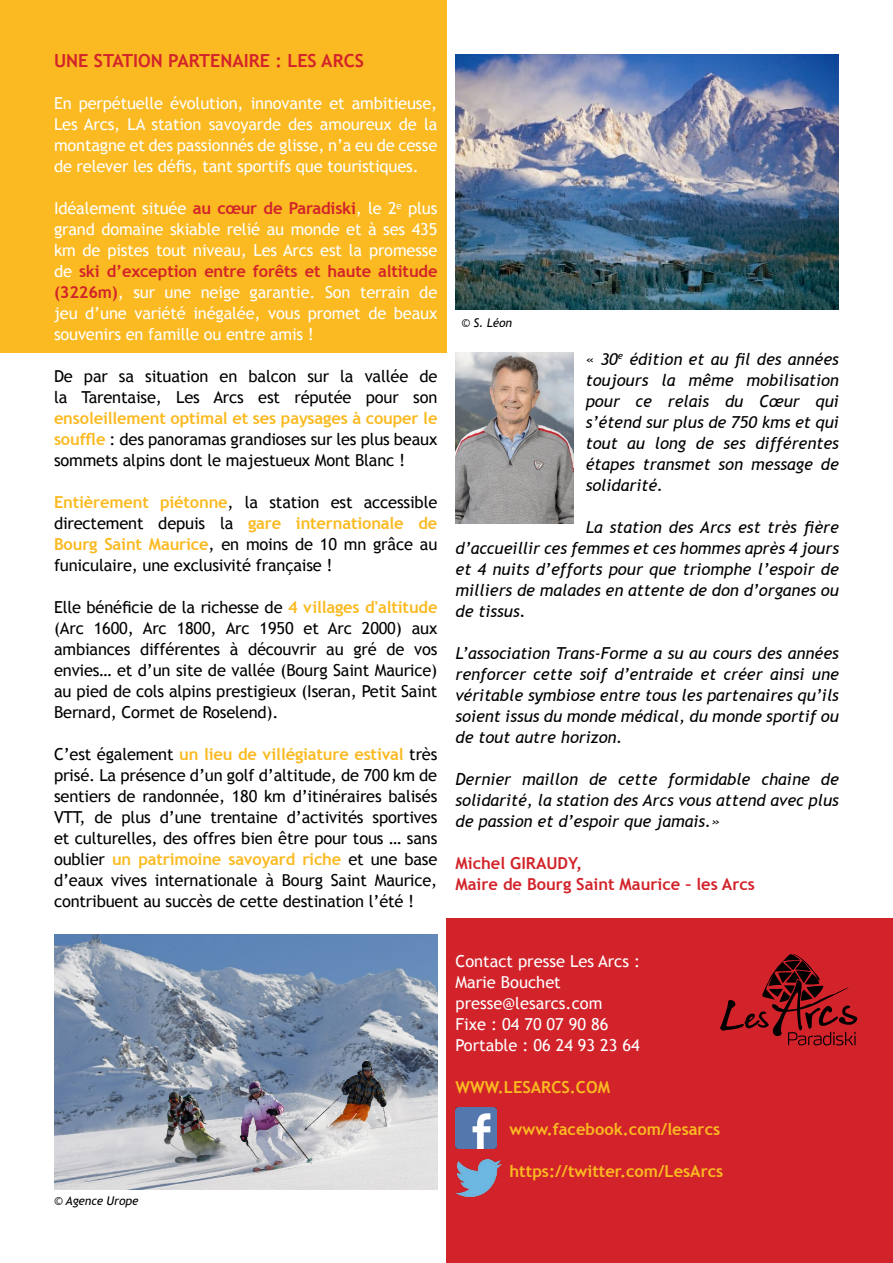
<style>
.page{position:relative;width:893px;height:1263px;background:#fff}
.page>*{position:absolute;margin:0;border:0;box-sizing:border-box;transform-origin:0 0}
.t1{font:700 18px "Trebuchet MS";color:#d2232a}
.t2{font:16.5px/21px "Trebuchet MS";letter-spacing:-.01em;color:#000;text-align:justify}
.t3{font:italic 16.5px/21px "Trebuchet MS";color:#000;text-align:justify}
.t4{font:16.5px/21px "Trebuchet MS";letter-spacing:-.01em;color:#fff;text-align:justify}
.t5{font:700 16.5px "Trebuchet MS";color:#fbba21}
.t6{font:700 16.5px/21px "Trebuchet MS";color:#d2232a}
.t7{font:italic 12px "Trebuchet MS";letter-spacing:-.01em;color:#000}
.s1{font-weight:700;color:#d2232a}
.s2{font-weight:700;color:#fbba21}
.s3{font-style:normal}
</style>
<div class="page">
<img style="left:455px;top:54px;width:384px;height:256px">
<div style="left:0;top:0;width:446px;height:352px;background:#fbba21"></div>
<div style="left:446px;top:918px;width:447px;height:345px;background:#d2232a"></div>
<img style="left:54px;top:934px;width:383px;height:256px">
<img style="left:455px;top:1107px;width:42px;height:41px">
<img style="left:455px;top:1159px;width:47px;height:37px">
<img style="left:455px;top:352px;width:118px;height:171px">
<svg style="left:720px;top:954px;width:137px;height:91px"></svg>
<p class="t1" style="left:54px;top:50px;width:51px">Une station</p>
<p class="t1" style="left:168px;top:50px;width:11px">partenaire</p>
<p class="t1" style="left:275px;top:50px;width:68px">: Les Arcs</p>
<p class="t4" style="left:54px;top:93px;width:385px">En perpétuelle évolution, innovante et ambitieuse, Les Arcs, LA station savoyarde des amoureux de la montagne et des passionnés de glisse, n’a eu de cesse de relever les défis, tant sportifs que touristiques.</p>
<p class="t4" style="left:54px;top:198px;width:385px">Idéalement située <span class="s1">au cœur de Paradiski</span>, le 2<sup>e</sup> plus grand domaine skiable relié au monde et à ses 435 km de pistes tout niveau, Les Arcs est la promesse de <span class="s1">ski d’exception entre forêts et haute altitude (3226m)</span>, sur une neige garantie. Son terrain de jeu d’une variété inégalée, vous promet de beaux souvenirs en famille ou entre amis !</p>
<p class="t2" style="left:54px;top:366px;width:385px">De par sa situation en balcon sur la vallée de la Tarentaise, Les Arcs est réputée pour son</p>
<p class="t2" style="left:54px;top:408px;width:385px"><span class="s2">ensoleillement optimal et ses paysages à couper le souffle</span> : des panoramas grandioses sur les plus beaux sommets alpins dont le majestueux Mont Blanc !</p>
<p class="t2" style="left:54px;top:492px;width:385px"><span class="s2">Entièrement piétonne</span>, la station est accessible directement depuis la <span class="s2">gare internationale de Bourg Saint Maurice</span>, en moins de 10 mn grâce au funiculaire, une exclusivité française !</p>
<p class="t2" style="left:54px;top:597px;width:385px">Elle bénéficie de la richesse de <span class="s2">4 villages d'altitude </span>(Arc 1600, Arc 1800, Arc 1950 et Arc 2000) aux ambiances différentes à découvrir au gré de vos envies… et d’un site de vallée (Bourg Saint Maurice) au pied de cols alpins prestigieux (Iseran, Petit Saint Bernard, Cormet de Roselend).</p>
<p class="t2" style="left:54px;top:744px;width:385px">C’est également <span class="s2">un lieu de villégiature estival</span> très prisé. La présence d’un golf d’altitude, de 700 km de sentiers de randonnée, 180 km d’itinéraires balisés VTT, de plus d’une trentaine d’activités sportives et culturelles, des offres bien être pour tous … sans oublier <span class="s2">un patrimoine savoyard riche</span> et une base d’eaux vives internationale à Bourg Saint Maurice, contribuent au succès de cette destination l’été !</p>
<p class="t7" style="left:461px;top:316px;width:52px">© S. Léon</p>
<p class="t3" style="left:586px;top:348px;width:255px"><span class="s3">«</span> 30<sup>e</sup> édition et au fil des années toujours la même mobilisation pour ce relais du Cœur qui s’étend sur plus de 750 kms et qui tout au long de ses différentes étapes transmet son message de solidarité.</p>
<p class="t3" style="left:455px;top:517px;width:385px;text-indent:130px">La station des Arcs est très fière d’accueillir ces femmes et ces hommes après 4 jours et 4 nuits d’efforts pour que triomphe l’espoir de milliers de malades en attente de don d’organes ou de tissus.</p>
<p class="t3" style="left:455px;top:643px;width:385px">L’association Trans-Forme a su au cours des années renforcer cette soif d’entraide et créer ainsi une véritable symbiose entre tous les partenaires qu’ils soient issus du monde médical, du monde sportif ou de tout autre horizon.</p>
<p class="t3" style="left:455px;top:769px;width:385px">Dernier maillon de cette formidable chaine de solidarité, la station des Arcs vous attend avec plus de passion et d’espoir que jamais.»</p>
<p class="t6" style="left:455px;top:852px;width:301px">Michel GIRAUDY,<br>Maire de Bourg Saint Maurice – les Arcs</p>
<p class="t7" style="left:54px;top:1193px;width:86px">© Agence Urope</p>
<p class="t4" style="left:455px;top:950px;width:186px;text-align:left">Contact presse Les Arcs :<br>Marie Bouchet presse@lesarcs.com<br>Fixe : 04 70 07 90 86<br>Portable : 06 24 93 23 64</p>
<p class="t5" style="left:455px;top:1076px;width:59px">www.lesarcs</p>
<p class="t5" style="left:570px;top:1076px;width:19px">.com</p>
<p class="t5" style="left:509px;top:1118px;width:212px">www.facebook.com/lesarcs</p>
<p class="t5" style="left:509px;top:1160px;width:215px">https://twitter.com/LesArcs</p>
</div>
